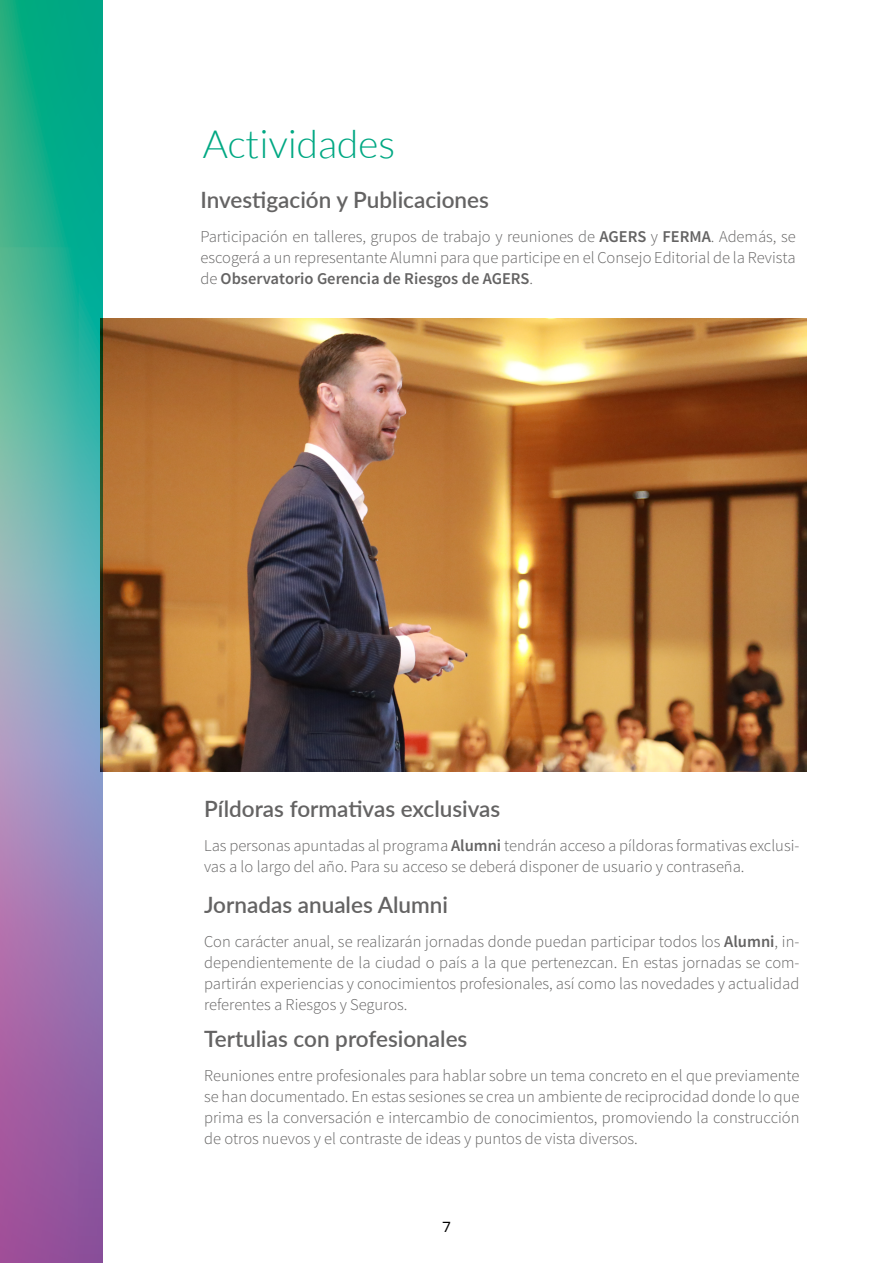
<style>
.page{position:relative;width:893px;height:1263px;background:#fff}
.page>*{position:absolute;margin:0;border:0;box-sizing:border-box;transform-origin:0 0}
.t1{font:300 39px "Lato";color:#00a883}
.t2{font:600 22.5px "Lato";color:#646363}
.t3{font:300 16.5px/21px "Source Sans Pro";color:#646363;text-align:justify}
.t4{font:15px "Muller";color:#000}
.s1{font-weight:600}
</style>
<div class="page">
<img style="left:102px;top:319px;width:704px;height:453px">
<img style="left:0;top:0;width:102px;height:1263px">
<h1 class="t1" style="left:203px;top:124px;width:194px">Actividades</h1>
<h2 class="t2" style="left:200px;top:184px;width:290px">Investigación y Publicaciones</h2>
<p class="t3" style="left:200px;top:226px;width:597px">Participación en talleres, grupos de trabajo y reuniones de <span class="s1">AGERS</span> y <span class="s1">FERMA</span>. Además, se escogerá a un representante Alumni para que participe en el Consejo Editorial de la Revista de <span class="s1">Observatorio Gerencia de Riesgos de AGERS</span>.</p>
<h2 class="t2" style="left:204px;top:793px;width:298px">Píldoras formativas exclusivas</h2>
<p class="t3" style="left:204px;top:835px;width:597px">Las personas apuntadas al programa <span class="s1">Alumni</span> tendrán acceso a píldoras formativas exclusi&shy;vas a lo largo del año. Para su acceso se deberá disponer de usuario y contraseña.</p>
<h2 class="t2" style="left:204px;top:889px;width:245px">Jornadas anuales Alumni</h2>
<p class="t3" style="left:204px;top:931px;width:597px">Con carácter anual, se realizarán jornadas donde puedan participar todos los <span class="s1">Alumni</span>, in&shy;dependientemente de la ciudad o país a la que pertenezcan. En estas jornadas se com&shy;partirán experiencias y conocimientos profesionales, así como las novedades y actualidad referentes a Riesgos y Seguros.</p>
<h2 class="t2" style="left:204px;top:1022px;width:265px">Tertulias con profesionales</h2>
<p class="t3" style="left:204px;top:1065px;width:597px">Reuniones entre profesionales para hablar sobre un tema concreto en el que previamente se han documentado. En estas sesiones se crea un ambiente de reciprocidad donde lo que prima es la conversación e intercambio de conocimientos, promoviendo la construcción de otros nuevos y el contraste de ideas y puntos de vista diversos.</p>
<p class="t4" style="left:442px;top:1218px;width:10px">7</p>
</div>
